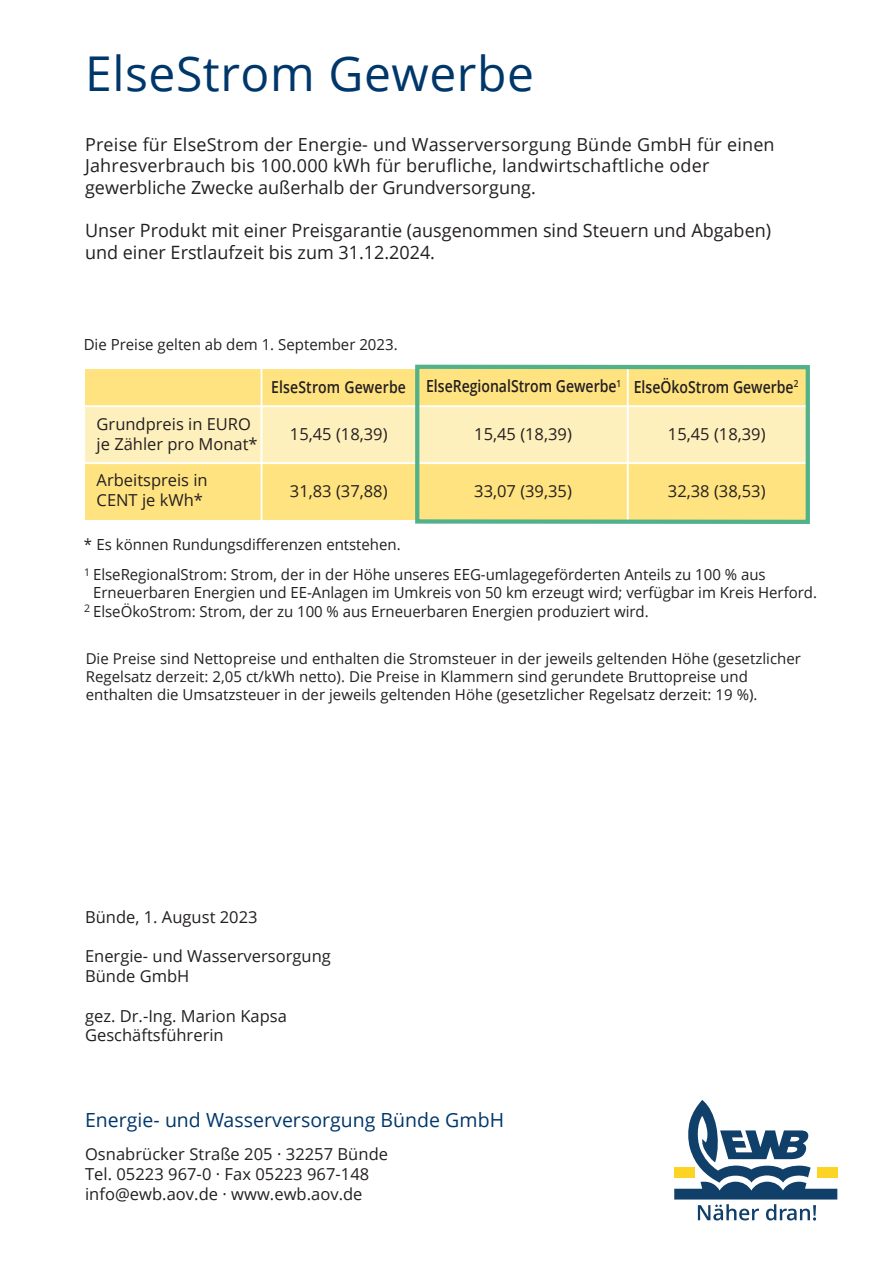
<style>
.page{position:relative;width:893px;height:1263px;background:#fff}
.page>*{position:absolute;margin:0;border:0;box-sizing:border-box;transform-origin:0 0}
.t1{font:48px "Open Sans";letter-spacing:.01em;color:#00376b}
.t2{font:19.5px "Open Sans";color:#00376b}
.t3{font:18.3px/21.6px "Open Sans";color:#231f20}
.t4{font:18px/21.6px "Open Sans";letter-spacing:.01em;color:#231f20}
.t5{font:600 16.65px "Open Sans";color:#231f20;scale:.84 1}
.t6{font:16.5px/19.8px "Open Sans";color:#231f20}
.t7{font:600 16.5px "Open Sans";letter-spacing:.01em;color:#231f20;scale:.85 1}
.t8{font:15.3px/29.8px "Open Sans";color:#231f20}
.t9{font:15px/18px "Open Sans";letter-spacing:.005em;color:#231f20}
</style>
<div class="page">
<div style="left:85px;top:406px;width:723px;height:57px;background:#fef0bd"></div>
<div style="left:85px;top:369px;width:723px;height:37px;background:#ffe380"></div>
<div style="left:85px;top:463px;width:722px;height:56px;background:#ffe380"></div>
<hr style="left:261px;top:366px;width:1px;height:155px;background:#fff">
<hr style="left:82px;top:405px;width:730px;height:2px;background:#fff">
<hr style="left:82px;top:462px;width:730px;height:2px;background:#fff">
<hr style="left:627px;top:366px;width:2px;height:155px;background:#fff">
<div style="left:415px;top:365px;width:395px;height:159px;border:4px solid #51b18a"></div>
<svg style="left:674px;top:1100px;width:163px;height:120px"></svg>
<h1 class="t1" style="left:85px;top:40px;width:450px">ElseStrom Gewerbe</h1>
<p class="t4" style="left:85px;top:133px;width:691px">Preise für ElseStrom der Energie- und Wasserversorgung Bünde GmbH für einen<br>Jahresverbrauch bis 100.000 kWh für berufliche, landwirtschaftliche oder gewerbliche Zwecke außerhalb der Grundversorgung.</p>
<p class="t3" style="left:85px;top:219px;width:688px">Unser Produkt mit einer Preisgarantie (ausgenommen sind Steuern und Abgaben) und einer Erstlaufzeit bis zum 31.12.2024.</p>
<p class="t8" style="left:84px;top:329px;width:315px">Die Preise gelten ab dem 1. September 2023.</p>
<p class="t6" style="left:97px;top:414px;width:163px">Grundpreis in EURO je Zähler pro Monat*</p>
<p class="t7" style="left:271px;top:375px;width:160px">ElseStrom Gewerbe</p>
<p class="t6" style="left:290px;top:424px;width:99px">15,45 (18,39)</p>
<p class="t5" style="left:426px;top:375px;width:234px">ElseRegionalStrom Gewerbe<sup>1</sup></p>
<p class="t6" style="left:474px;top:424px;width:99px">15,45 (18,39)</p>
<p class="t5" style="left:634px;top:375px;width:197px">ElseÖkoStrom Gewerbe<sup>2</sup></p>
<p class="t6" style="left:668px;top:424px;width:99px">15,45 (18,39)</p>
<p class="t6" style="left:97px;top:470px;width:113px">Arbeitspreis in<br>CENT je kWh*</p>
<p class="t6" style="left:290px;top:481px;width:99px">31,83 (37,88)</p>
<p class="t6" style="left:474px;top:481px;width:99px">33,07 (39,35)</p>
<p class="t6" style="left:668px;top:481px;width:99px">32,38 (38,53)</p>
<p class="t8" style="left:84px;top:529px;width:683px">* Es können Rundungsdifferenzen entstehen.<br><sup>1</sup> ElseRegionalStrom: Strom, der in der Höhe unseres EEG-umlagegeförderten Anteils zu 100 % aus</p>
<p class="t8" style="left:84px;top:583px;width:734px;line-height:18.6px;text-indent:9px">Erneuerbaren Energien und EE-Anlagen im Umkreis von 50 km erzeugt wird; verfügbar im Kreis Herford.<br><sup>2</sup> ElseÖkoStrom: Strom, der zu 100 % aus Erneuerbaren Energien produziert wird.</p>
<p class="t9" style="left:86px;top:649px;width:717px">Die Preise sind Nettopreise und enthalten die Stromsteuer in der jeweils geltenden Höhe (gesetzlicher<br>Regelsatz derzeit: 2,05 ct/kWh netto). Die Preise in Klammern sind gerundete Bruttopreise und enthalten die Umsatzsteuer in der jeweils geltenden Höhe (gesetzlicher Regelsatz derzeit: 19 %).</p>
<p class="t6" style="left:85px;top:906px;width:174px">Bünde, 1. August 2023</p>
<p class="t6" style="left:85px;top:946px;width:247px">Energie- und Wasserversorgung<br>Bünde GmbH</p>
<p class="t6" style="left:85px;top:1005px;width:203px">gez. Dr.-Ing. Marion Kapsa<br>Geschäftsführerin</p>
<p class="t2" style="left:85px;top:1107px;width:421px">Energie- und Wasserversorgung Bünde GmbH</p>
<p class="t6" style="left:85px;top:1144px;width:305px">Osnabrücker Straße 205 · 32257 Bünde<br>Tel. 05223 967-0 · Fax 05223 967-148 info@ewb.aov.de · www.ewb.aov.de</p>
</div>
